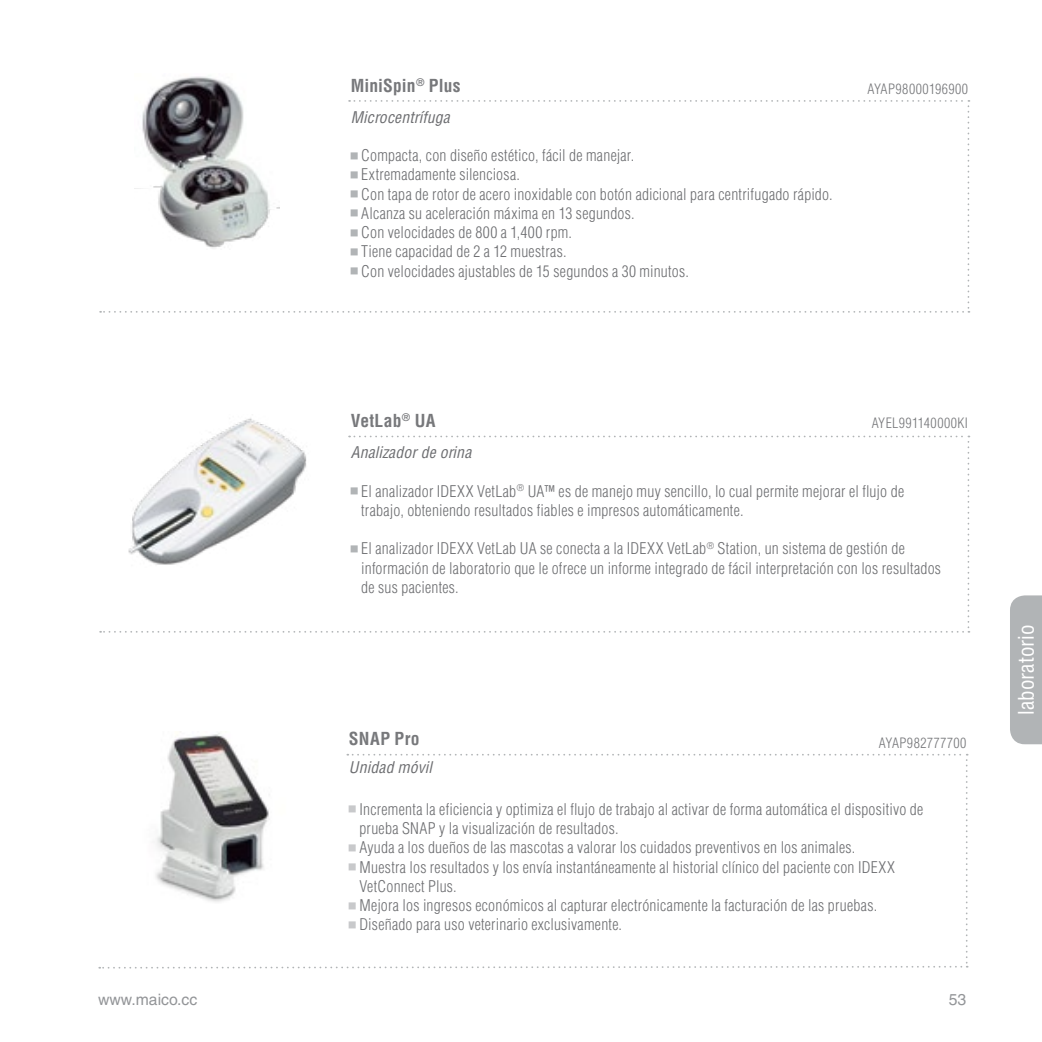
<style>
.page{position:relative;width:1042px;height:1042px;background:#fff}
.page>*{position:absolute;margin:0;border:0;box-sizing:border-box;transform-origin:0 0}
.t1{font:condensed 21px "Helvetica LT Std";color:#fff}
.t2{font:700 condensed 17.5px "Helvetica LT Std";letter-spacing:.005em;color:#77787b}
.t3{font:300 condensed 15.75px/19.2px "Helvetica LT Std";letter-spacing:.015em;color:#6d6e71}
.t4{font:italic condensed 15.75px "Helvetica LT Std";letter-spacing:.005em;color:#6d6e71}
.t5{font:15.75px "Helvetica LT Std";color:#939598}
.t6{font:300 condensed 14px "Helvetica LT Std";letter-spacing:.035em;color:#77787b}
</style>
<div class="page">
<div style="left:1010px;top:595px;width:32px;height:149px;background:#b1b4b6"></div>
<img style="left:169px;top:733px;width:67px;height:21px">
<img style="left:149px;top:76px;width:91px;height:24px">
<img style="left:216px;top:418px;width:68px;height:18px">
<svg style="left:99px;top:754px;width:868px;height:215px"></svg>
<svg style="left:100px;top:100px;width:869px;height:213px"></svg>
<svg style="left:100px;top:436px;width:869px;height:197px"></svg>
<p class="t2" style="left:351px;top:74px;width:111px">MiniSpin<sup>®</sup> Plus</p>
<p class="t4" style="left:351px;top:107px;width:101px">Microcentrífuga</p>
<p class="t3" style="left:361px;top:146px;width:473px">Compacta, con diseño estético, fácil de manejar.<br>Extremadamente silenciosa.<br>Con tapa de rotor de acero inoxidable con botón adicional para centrifugado rápido.<br>Alcanza su aceleración máxima en 13 segundos.<br>Con velocidades de 800 a 1,400 rpm.<br>Tiene capacidad de 2 a 12 muestras.<br>Con velocidades ajustables de 15 segundos a 30 minutos.</p>
<p class="t6" style="left:867px;top:80px;width:102px">AYAP98000196900</p>
<p class="t2" style="left:351px;top:410px;width:86px">VetLab<sup>®</sup> UA</p>
<p class="t4" style="left:351px;top:442px;width:122px">Analizador de orina</p>
<p class="t3" style="left:361px;top:481px;width:544px">El analizador IDEXX VetLab<sup>®</sup> UA™ es de manejo muy sencillo, lo cual permite mejorar el flujo de trabajo, obteniendo resultados fiables e impresos automáticamente.</p>
<p class="t3" style="left:361px;top:539px;width:581px">El analizador IDEXX VetLab UA se conecta a la IDEXX VetLab<sup>®</sup> Station, un sistema de gestión de información de laboratorio que le ofrece un informe integrado de fácil interpretación con los resultados de sus pacientes.</p>
<p class="t6" style="left:871px;top:414px;width:98px">AYEL991140000KI</p>
<p class="t2" style="left:349px;top:728px;width:72px">Snap Pro</p>
<p class="t4" style="left:349px;top:757px;width:86px">Unidad móvil</p>
<p class="t3" style="left:359px;top:799px;width:565px">Incrementa la eficiencia y optimiza el flujo de trabajo al activar de forma automática el dispositivo de prueba SNAP y la visualización de resultados.<br>Ayuda a los dueños de las mascotas a valorar los cuidados preventivos en los animales.<br>Muestra los resultados y los envía instantáneamente al historial clínico del paciente con IDEXX VetConnect Plus.<br>Mejora los ingresos económicos al capturar electrónicamente la facturación de las pruebas.<br>Diseñado para uso veterinario exclusivamente.</p>
<p class="t6" style="left:879px;top:734px;width:89px">AYAP982777700</p>
<p class="t5" style="left:98px;top:990px;width:101px">www.maico.cc</p>
<p class="t5" style="left:948px;top:990px;width:19px">53</p>
<h1 class="t1" style="left:1013px;top:714px;width:91px;rotate:-90deg">laboratorio</h1>
</div>
